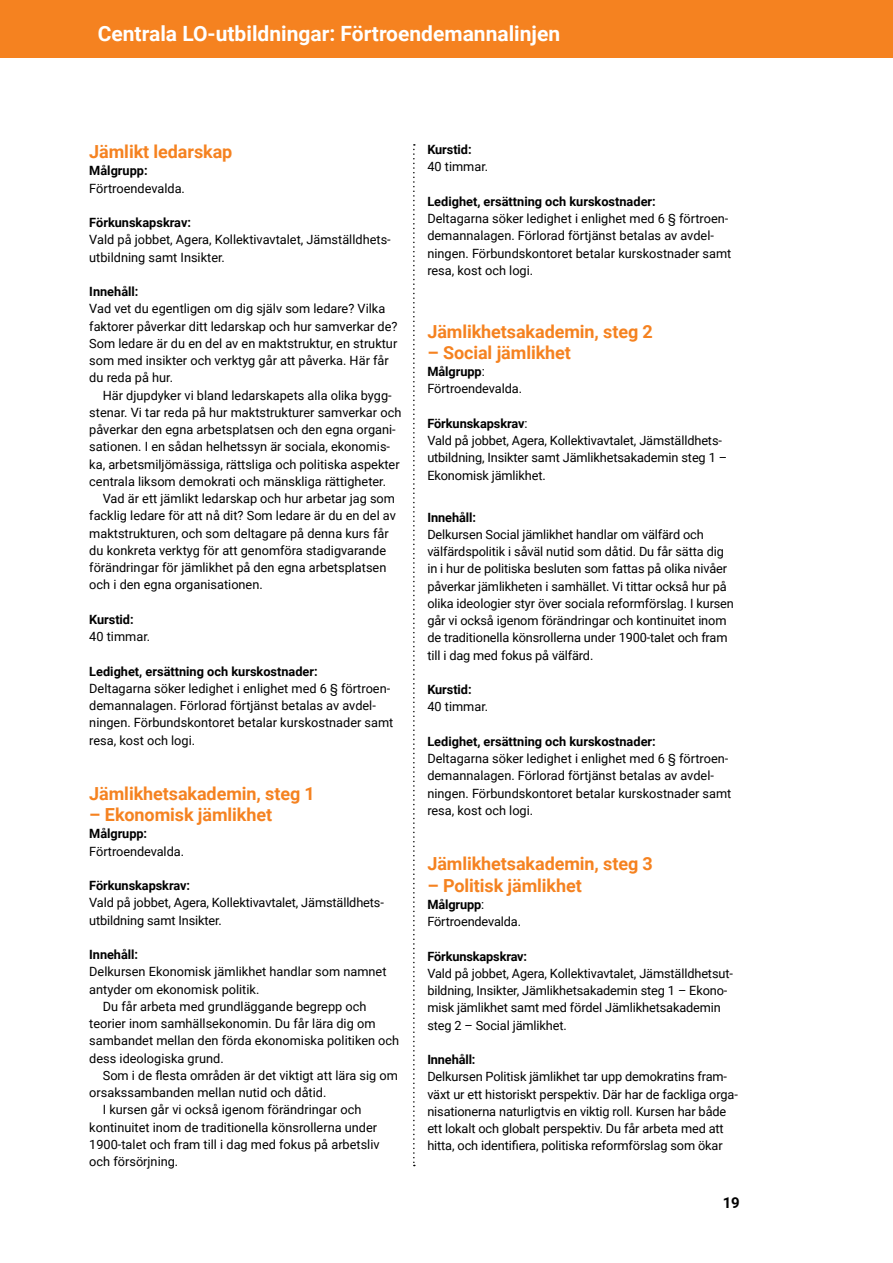
<style>
.page{position:relative;width:893px;height:1263px;background:#fff}
.page>*{position:absolute;margin:0;border:0;box-sizing:border-box;transform-origin:0 0}
.t1{font:700 21px "Roboto";color:#fff}
.t2{font:700 18px "Roboto";letter-spacing:-.005em;color:#f58220}
.t3{font:700 15px "Roboto";color:#000}
.t4{font:12.75px/17.2px "Roboto";color:#000}
.t5{font:700 12.75px "Roboto";color:#000}
.s1{font-weight:700}
</style>
<div class="page">
<div style="left:0;top:0;width:893px;height:57px;background:#f58220"></div>
<svg style="left:413px;top:144px;width:2px;height:1022px"></svg>
<h1 class="t1" style="left:98px;top:19px;width:464px">Centrala LO-utbildningar: Förtroendemannalinjen</h1>
<h2 class="t2" style="left:89px;top:139px;width:145px">Jämlikt ledarskap</h2>
<p class="t5" style="left:89px;top:162px;width:60px">Målgrupp:</p>
<p class="t4" style="left:89px;top:179px;width:97px">Förtroendevalda.</p>
<p class="t5" style="left:89px;top:214px;width:103px">Förkunskapskrav:</p>
<p class="t4" style="left:89px;top:231px;width:303px">Vald på jobbet, Agera, Kollektivavtalet, Jämställdhets&shy;utbildning samt Insikter.</p>
<p class="t5" style="left:89px;top:283px;width:51px">Innehåll:</p>
<p class="t4" style="left:89px;top:300px;width:310px">Vad vet du egentligen om dig själv som ledare? Vilka faktorer påverkar ditt ledarskap och hur samverkar de?<br>Som ledare är du en del av en maktstruktur, en struktur som med insikter och verktyg går att påverka. Här får du reda på hur.</p>
<p class="t4" style="left:89px;top:386px;width:314px;text-indent:14px">Här djupdyker vi bland ledarskapets alla olika bygg&shy;stenar. Vi tar reda på hur maktstrukturer samverkar och påverkar den egna arbetsplatsen och den egna organi&shy;sationen. I en sådan helhetssyn är sociala, ekonomis&shy;ka, arbetsmiljömässiga, rättsliga och politiska aspekter centrala liksom demokrati och mänskliga rättigheter.</p>
<p class="t4" style="left:89px;top:489px;width:308px;text-indent:14px">Vad är ett jämlikt ledarskap och hur arbetar jag som facklig ledare för att nå dit? Som ledare är du en del av maktstrukturen, och som deltagare på denna kurs får du konkreta verktyg för att genomföra stadigvarande förändringar för jämlikhet på den egna arbetsplatsen och i den egna organisationen.</p>
<p class="t5" style="left:89px;top:610px;width:46px">Kurstid:</p>
<p class="t4" style="left:89px;top:627px;width:62px">40 timmar.</p>
<p class="t5" style="left:89px;top:662px;width:230px">Ledighet, ersättning och kurskostnader:</p>
<p class="t4" style="left:89px;top:679px;width:306px">Deltagarna söker ledighet i enlighet med 6 § förtroen&shy;demannalagen. Förlorad förtjänst betalas av avdel&shy;ningen. Förbundskontoret betalar kurskostnader samt resa, kost och logi.</p>
<h2 class="t2" style="left:89px;top:781px;width:227px">Jämlikhetsakademin, steg 1</h2>
<h2 class="t2" style="left:89px;top:802px;width:184px">– Ekonomisk jämlikhet</h2>
<p class="t5" style="left:89px;top:825px;width:59px">Målgrupp:</p>
<p class="t4" style="left:89px;top:842px;width:96px">Förtroendevalda.</p>
<p class="t5" style="left:89px;top:877px;width:102px">Förkunskapskrav:</p>
<p class="t4" style="left:89px;top:894px;width:296px">Vald på jobbet, Agera, Kollektivavtalet, Jämställdhets&shy;utbildning samt Insikter.</p>
<p class="t5" style="left:89px;top:946px;width:50px">Innehåll:</p>
<p class="t4" style="left:89px;top:963px;width:299px">Delkursen Ekonomisk jämlikhet handlar som namnet</p>
<p class="t4" style="left:89px;top:980px;width:172px">antyder om ekonomisk politik.</p>
<p class="t4" style="left:103px;top:997px;width:265px">Du får arbeta med grundläggande begrepp och</p>
<p class="t4" style="left:89px;top:1014px;width:288px">teorier inom samhällsekonomin. Du får lära dig om</p>
<p class="t4" style="left:89px;top:1032px;width:311px">sambandet mellan den förda ekonomiska politiken och</p>
<p class="t4" style="left:89px;top:1049px;width:136px">dess ideologiska grund.</p>
<p class="t4" style="left:103px;top:1066px;width:297px">Som i de flesta områden är det viktigt att lära sig om</p>
<p class="t4" style="left:89px;top:1083px;width:239px">orsakssambanden mellan nutid och dåtid.</p>
<p class="t4" style="left:103px;top:1101px;width:260px">I kursen går vi också igenom förändringar och</p>
<p class="t4" style="left:89px;top:1118px;width:289px">kontinuitet inom de traditionella könsrollerna under</p>
<p class="t4" style="left:89px;top:1135px;width:292px">1900-talet och fram till i dag med fokus på arbetsliv</p>
<p class="t4" style="left:89px;top:1152px;width:91px">och försörjning.</p>
<p class="t5" style="left:427px;top:141px;width:46px">Kurstid:</p>
<p class="t4" style="left:427px;top:158px;width:62px">40 timmar.</p>
<p class="t5" style="left:427px;top:192px;width:230px">Ledighet, ersättning och kurskostnader:</p>
<p class="t4" style="left:427px;top:210px;width:306px">Deltagarna söker ledighet i enlighet med 6 § förtroen&shy;demannalagen. Förlorad förtjänst betalas av avdel&shy;ningen. Förbundskontoret betalar kurskostnader samt resa, kost och logi.</p>
<h2 class="t2" style="left:427px;top:319px;width:227px">Jämlikhetsakademin, steg 2</h2>
<h2 class="t2" style="left:427px;top:340px;width:145px">– Social jämlikhet</h2>
<p class="t4" style="left:427px;top:363px;width:96px"><span class="s1">Målgrupp</span>:<br>Förtroendevalda.</p>
<p class="t4" style="left:427px;top:414px;width:301px"><span class="s1">Förkunskapskrav</span>:<br>Vald på jobbet, Agera, Kollektivavtalet, Jämställdhets&shy;utbildning, Insikter samt Jämlikhetsakademin steg 1 – Ekonomisk jämlikhet.</p>
<p class="t5" style="left:427px;top:508px;width:50px">Innehåll:</p>
<p class="t4" style="left:427px;top:525px;width:308px">Delkursen Social jämlikhet handlar om välfärd och välfärdspolitik i såväl nutid som dåtid. Du får sätta dig in i hur de politiska besluten som fattas på olika nivåer påverkar jämlikheten i samhället. Vi tittar också hur på olika ideologier styr över sociala reformförslag. I kursen går vi också igenom förändringar och kontinuitet inom de traditionella könsrollerna under 1900-talet och fram till i dag med fokus på välfärd.</p>
<p class="t5" style="left:427px;top:681px;width:46px">Kurstid:</p>
<p class="t4" style="left:427px;top:698px;width:62px">40 timmar.</p>
<p class="t5" style="left:427px;top:732px;width:230px">Ledighet, ersättning och kurskostnader:</p>
<p class="t4" style="left:427px;top:750px;width:306px">Deltagarna söker ledighet i enlighet med 6 § förtroen&shy;demannalagen. Förlorad förtjänst betalas av avdel&shy;ningen. Förbundskontoret betalar kurskostnader samt resa, kost och logi.</p>
<h2 class="t2" style="left:427px;top:851px;width:227px">Jämlikhetsakademin, steg 3</h2>
<h2 class="t2" style="left:427px;top:872px;width:156px">– Politisk jämlikhet</h2>
<p class="t4" style="left:427px;top:895px;width:95px"><span class="s1">Målgrupp</span>:<br>Förtroendevalda.</p>
<p class="t5" style="left:427px;top:947px;width:101px">Förkunskapskrav:</p>
<p class="t4" style="left:427px;top:964px;width:307px">Vald på jobbet, Agera, Kollektivavtalet, Jämställdhetsut&shy;bildning, Insikter, Jämlikhetsakademin steg 1 – Ekono&shy;misk jämlikhet samt med fördel Jämlikhetsakademin steg 2 – Social jämlikhet.</p>
<p class="t5" style="left:427px;top:1050px;width:50px">Innehåll:</p>
<p class="t4" style="left:427px;top:1068px;width:312px">Delkursen Politisk jämlikhet tar upp demokratins fram&shy;växt ur ett historiskt perspektiv. Där har de fackliga orga&shy;nisationerna naturligtvis en viktig roll. Kursen har både ett lokalt och globalt perspektiv. Du får arbeta med att hitta, och identifiera, politiska reformförslag som ökar</p>
<p class="t3" style="left:723px;top:1192px;width:19px">19</p>
</div>
